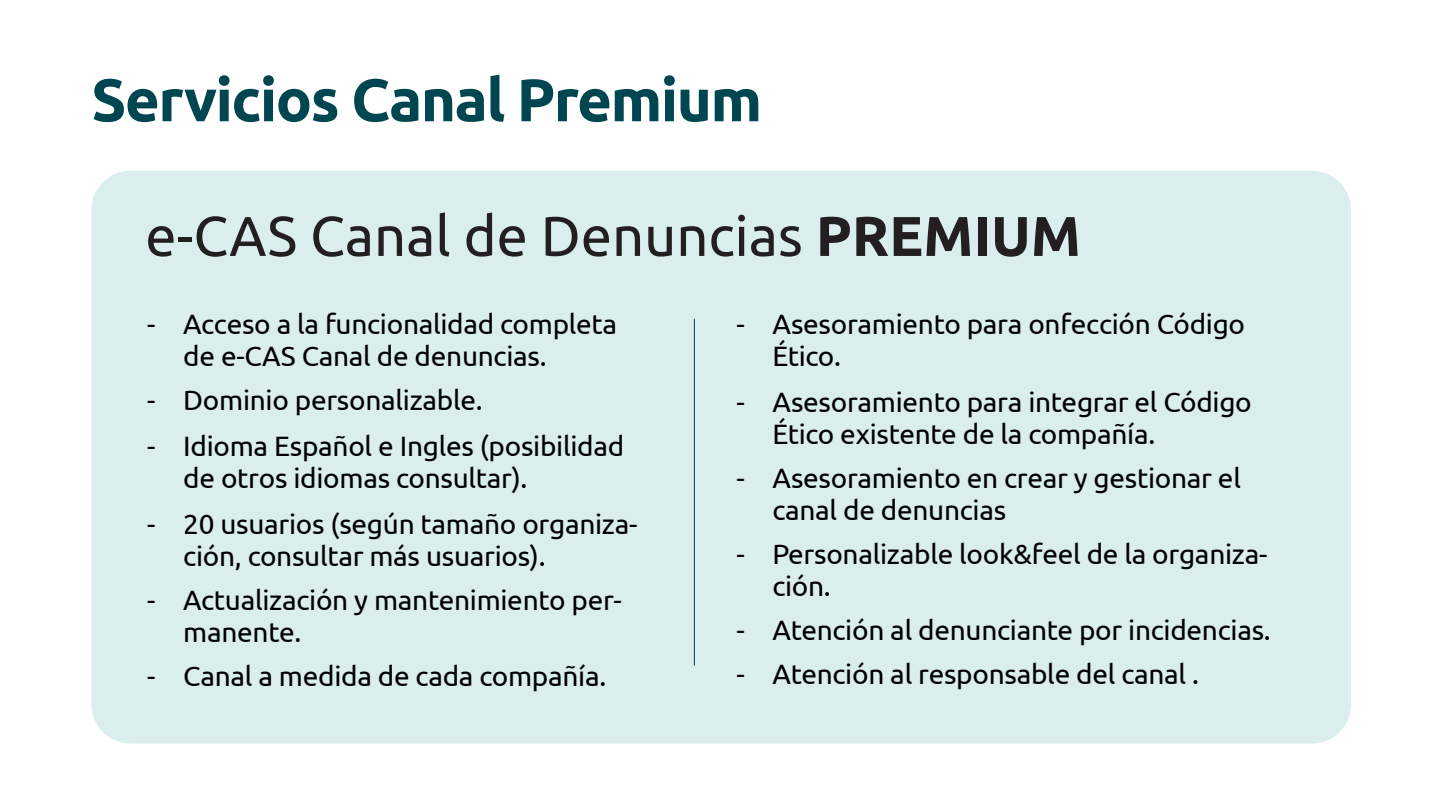
<style>
.page{position:relative;width:1440px;height:811px;background:#fff}
.page>*{position:absolute;margin:0;border:0;box-sizing:border-box;transform-origin:0 0}
.t1{font:700 60px "Ubuntu";letter-spacing:-.025em;color:#004650}
.t2{font:56px "Ubuntu";color:#231f20}
.t3{font:28px/32px "Ubuntu";letter-spacing:-.01em;color:#000001}
.s1{font-weight:700}
</style>
<div class="page">
<div style="left:91px;top:171px;width:1260px;height:572px;background:#d9eeed;border-radius:39px"></div>
<hr style="left:694px;top:319px;width:1px;height:346px;background:#004650">
<h1 class="t1" style="left:91px;top:63px;width:672px">Servicios Canal Premium</h1>
<h2 class="t2" style="left:145px;top:202px;width:937px">e-CAS Canal de Denuncias <span class="s1">PREMIUM</span></h2>
<p class="t3" style="left:183px;top:307px;width:435px;text-indent:-36px">- Acceso a la funcionalidad completa de e-CAS Canal de denuncias.</p>
<p class="t3" style="left:147px;top:383px;width:337px">- Dominio personalizable.</p>
<p class="t3" style="left:183px;top:429px;width:443px;text-indent:-36px">- Idioma Español e Ingles (posibilidad de otros idiomas consultar).</p>
<p class="t3" style="left:183px;top:507px;width:456px;text-indent:-36px">- 20 usuarios (según tamaño organiza&shy;ción, consultar más usuarios).</p>
<p class="t3" style="left:183px;top:583px;width:440px;text-indent:-36px">- Actualización y mantenimiento per&shy;manente.</p>
<p class="t3" style="left:147px;top:659px;width:460px">- Canal a medida de cada compañía.</p>
<p class="t3" style="left:772px;top:307px;width:474px;text-indent:-36px">- Asesoramiento para onfección Código<br>Ético.</p>
<p class="t3" style="left:772px;top:385px;width:481px;text-indent:-36px">- Asesoramiento para integrar el Código<br>Ético existente de la compañía.</p>
<p class="t3" style="left:772px;top:461px;width:470px;text-indent:-36px">- Asesoramiento en crear y gestionar el canal de denuncias</p>
<p class="t3" style="left:772px;top:537px;width:497px;text-indent:-36px">- Personalizable look&amp;feel de la organiza&shy;ción.</p>
<p class="t3" style="left:736px;top:613px;width:536px">- Atención al denunciante por incidencias.</p>
<p class="t3" style="left:736px;top:657px;width:464px">- Atención al responsable del canal .</p>
</div>
